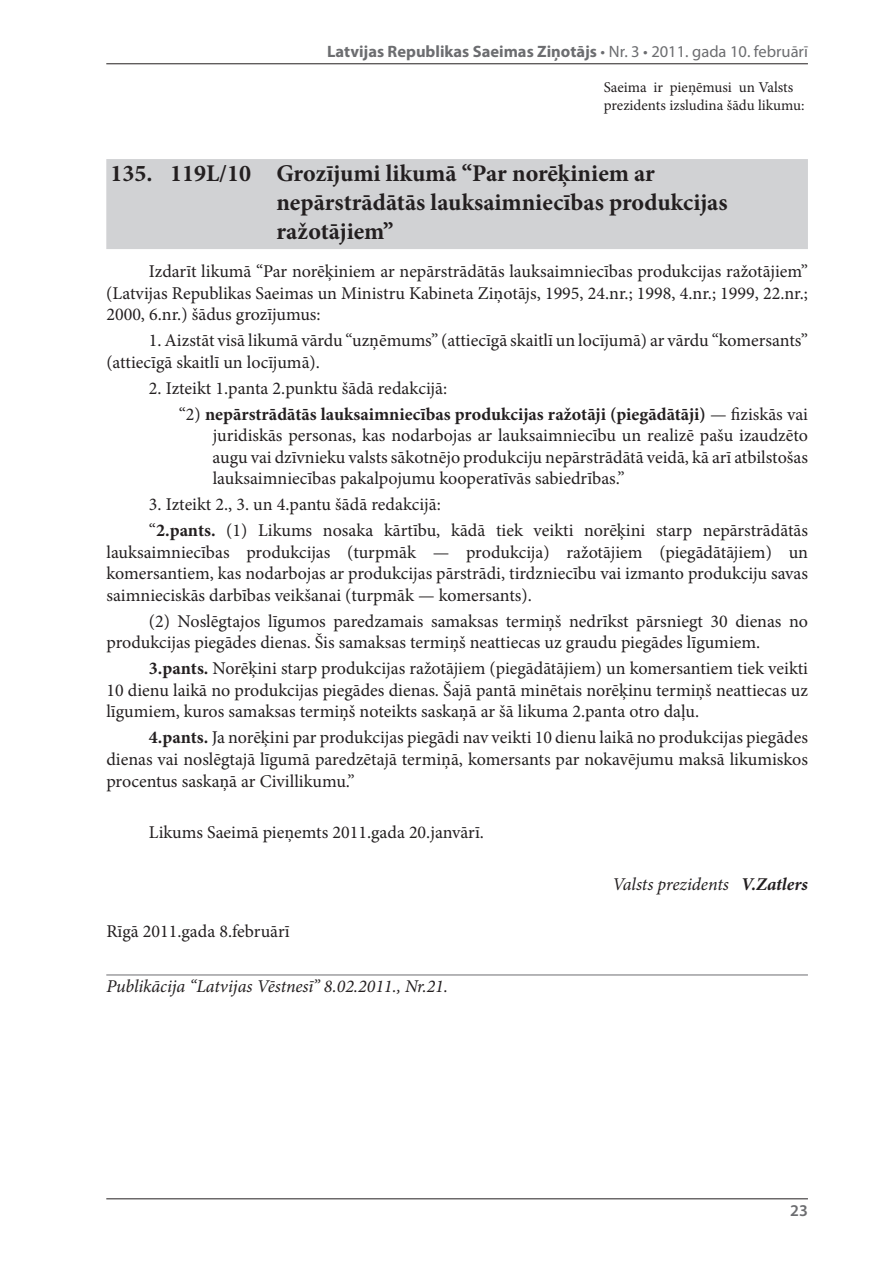
<style>
.page{position:relative;width:893px;height:1263px;background:#fff}
.page>*{position:absolute;margin:0;border:0;box-sizing:border-box;transform-origin:0 0}
.t1{font:700 24px/28.8px "Minion Pro";color:#231f20}
.t2{font:18px/21.6px "Minion Pro";color:#231f20;text-align:justify}
.t3{font:700 18px/25.8px "Minion Pro";color:#231f20}
.t4{font:italic 18px "Minion Pro";letter-spacing:-.005em;color:#231f20}
.t5{font:700 16.5px "Myriad Pro";color:#6c6d70}
.t6{font:600 16.5px "Myriad Pro";color:#6c6d70}
.t7{font:15px/18px "Minion Pro";color:#231f20}
.s1{font-weight:400}
.s2{font-weight:700}
</style>
<div class="page">
<hr style="left:106px;top:63px;width:702px;height:1px;background:#231f20">
<hr style="left:106px;top:1198px;width:702px;height:1px;background:#231f20">
<div style="left:106px;top:159px;width:702px;height:90px;background:#d1d2d4"></div>
<hr style="left:106px;top:974px;width:702px;height:1px;background:#6c6d70">
<p class="t5" style="left:327px;top:41px;width:482px">Latvijas Republikas Saeimas Ziņotājs <span class="s1">• Nr. 3 • 2011. gada 10. februārī</span></p>
<p class="t7" style="left:604px;top:78px;width:202px">Saeima ir pieņēmusi un Valsts prezidents izsludina šādu likumu:</p>
<h1 class="t1" style="left:276px;top:159px;width:453px;text-indent:-166px">135. 119L/10 Grozījumi likumā “Par norēķiniem ar nepārstrādātās lauksaimniecības produkcijas ražotājiem”</h1>
<p class="t2" style="left:106px;top:261px;width:703px;text-indent:42px">Izdarīt likumā “Par norēķiniem ar nepārstrādātās lauksaimniecības produkcijas ražotājiem” (Latvijas Republikas Saeimas un Ministru Kabineta Ziņotājs, 1995, 24.nr.; 1998, 4.nr.; 1999, 22.nr.; 2000, 6.nr.) šādus grozījumus:</p>
<p class="t2" style="left:106px;top:330px;width:703px;text-indent:43px">1. Aizstāt visā likumā vārdu “uzņēmums” (attiecīgā skaitlī un locījumā) ar vārdu “komersants” (attiecīgā skaitlī un locījumā).</p>
<p class="t3" style="left:179px;top:375px;width:631px;text-indent:-30px"><span class="s1">2. Izteikt 1.panta 2.punktu šādā redakcijā:<br>“2)</span> nepārstrādātās lauksaimniecības produkcijas ražotāji (piegādātāji) <span class="s1">— fiziskās vai</span></p>
<p class="t2" style="left:213px;top:425px;width:597px">juridiskās personas, kas nodarbojas ar lauksaimniecību un realizē pašu izaudzēto augu vai dzīvnieku valsts sākotnējo produkciju nepārstrādātā veidā, kā arī atbilstošas lauksaimniecības pakalpojumu kooperatīvās sabiedrības.”</p>
<p class="t2" style="left:149px;top:492px;width:661px;line-height:25.8px">3. Izteikt 2., 3. un 4.pantu šādā redakcijā:<br>“<span class="s2">2.pants.</span> (1) Likums nosaka kārtību, kādā tiek veikti norēķini starp nepārstrādātās</p>
<p class="t2" style="left:106px;top:541px;width:703px">lauksaimniecības produkcijas (turpmāk — produkcija) ražotājiem (piegādātājiem) un komersantiem, kas nodarbojas ar produkcijas pārstrādi, tirdzniecību vai izmanto produkciju savas saimnieciskās darbības veikšanai (turpmāk — komersants).</p>
<p class="t2" style="left:106px;top:610px;width:703px;text-indent:43px">(2) Noslēgtajos līgumos paredzamais samaksas termiņš nedrīkst pārsniegt 30 dienas no produkcijas piegādes dienas. Šis samaksas termiņš neattiecas uz graudu piegādes līgumiem.</p>
<p class="t2" style="left:106px;top:658px;width:703px;text-indent:43px"><span class="s2">3.pants.</span> Norēķini starp produkcijas ražotājiem (piegādātājiem) un komersantiem tiek veikti 10 dienu laikā no produkcijas piegādes dienas. Šajā pantā minētais norēķinu termiņš neattiecas uz līgumiem, kuros samaksas termiņš noteikts saskaņā ar šā likuma 2.panta otro daļu.</p>
<p class="t2" style="left:106px;top:727px;width:703px;text-indent:43px"><span class="s2">4.pants.</span> Ja norēķini par produkcijas piegādi nav veikti 10 dienu laikā no produkcijas piegādes dienas vai noslēgtajā līgumā paredzētajā termiņā, komersants par nokavējumu maksā likumiskos procentus saskaņā ar Civillikumu.”</p>
<p class="t2" style="left:149px;top:822px;width:336px">Likums Saeimā pieņemts 2011.gada 20.janvārī.</p>
<p class="t4" style="left:612px;top:871px;width:197px">Valsts prezidents <span class="s2">V.Zatlers</span></p>
<p class="t2" style="left:106px;top:920px;width:185px">Rīgā 2011.gada 8.februārī</p>
<p class="t4" style="left:106px;top:974px;width:343px">Publikācija “Latvijas Vēstnesī” 8.02.2011., Nr.21.</p>
<p class="t6" style="left:790px;top:1200px;width:19px">23</p>
</div>
